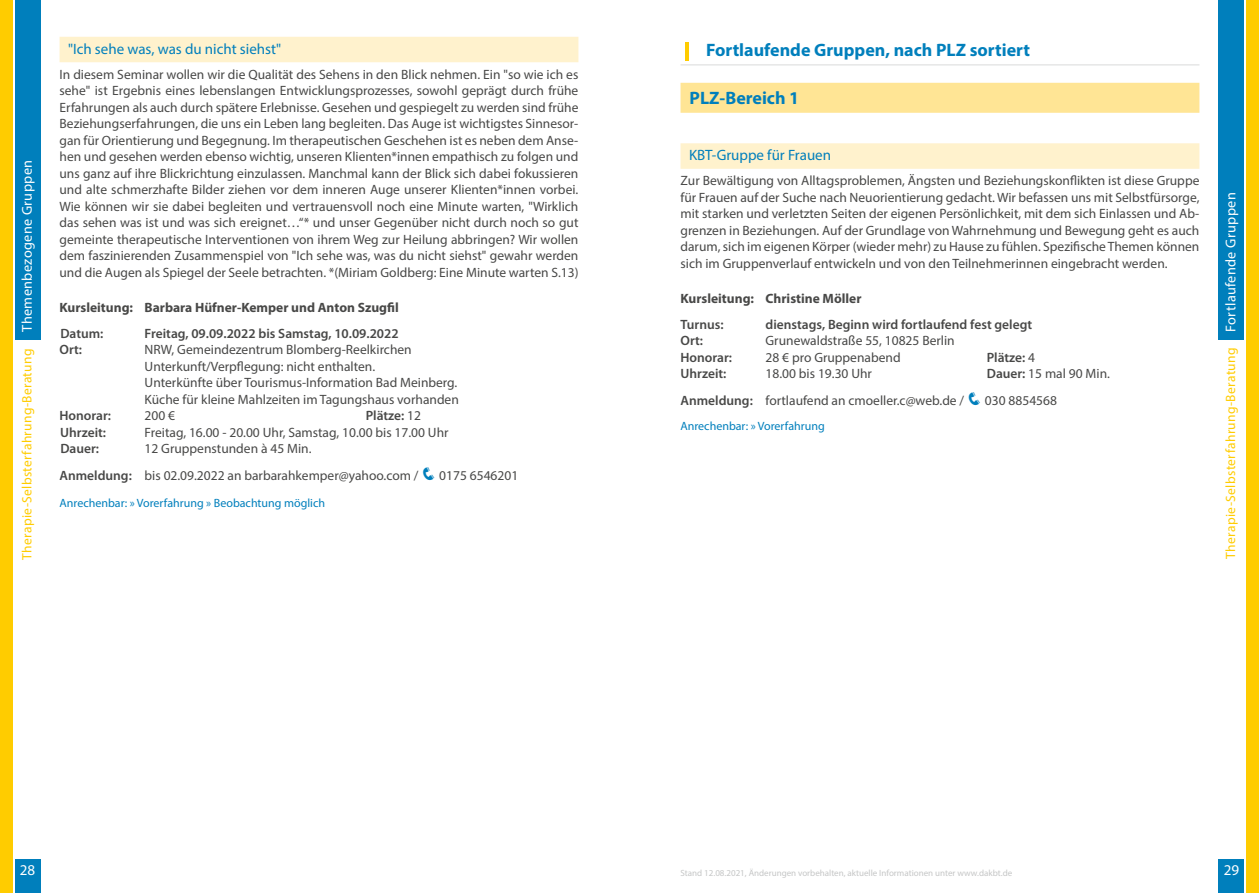
<style>
.page{position:relative;width:1259px;height:893px;background:#fff}
.page>*{position:absolute;margin:0;border:0;box-sizing:border-box;transform-origin:0 0}
.t1{font:700 18px "Myriad Pro";color:#007fbc}
.t2{font:15px "Myriad Pro";color:#007fbc}
.t3{font:15px "Myriad Pro";color:#fff}
.t4{font:14.25px "Myriad Pro";letter-spacing:.025em;color:#fff}
.t5{font:13.5px/16.5px "Myriad Pro";color:#484847}
.t6{font:600 13.5px "Myriad Pro";color:#484847}
.t7{font:700 13.5px "Myriad Pro";color:#484847}
.t8{font:13.5px "Myriad Pro";letter-spacing:.025em;color:#fc0}
.t9{font:12px "Myriad Pro";color:#007fbc}
.t10{font:9px "Myriad Pro";color:#c5c6c6}
.s1{font-weight:400}
.s2{font-weight:600}
.s3{color:#007fbc}
.s4{font-weight:400;color:#fc0}
</style>
<div class="page">
<div style="left:1246px;top:859px;width:13px;height:34px;background:#fc0"></div>
<div style="left:1218px;top:0;width:26px;height:340px;background:#007fbc"></div>
<div style="left:1246px;top:0;width:13px;height:874px;background:#fc0"></div>
<div style="left:1218px;top:859px;width:26px;height:34px;background:#007fbc"></div>
<div style="left:15px;top:0;width:25px;height:340px;background:#007fbc"></div>
<div style="left:0;top:0;width:13px;height:893px;background:#fc0"></div>
<div style="left:15px;top:859px;width:25px;height:34px;background:#007fbc"></div>
<div style="left:60px;top:37px;width:518px;height:25px;background:#fff2cd"></div>
<hr style="left:680px;top:65px;width:519px;height:1px;background:#d9dada">
<div style="left:680px;top:83px;width:519px;height:30px;background:#ffe595"></div>
<div style="left:680px;top:143px;width:519px;height:26px;background:#fff2cd"></div>
<p class="t4" style="left:18px;top:332px;width:173px;rotate:-90deg">Themenbezogene Gruppen</p>
<p class="t8" style="left:19px;top:560px;width:213px;rotate:-90deg">Therapie-Selbsterfahrung-Beratung</p>
<p class="t2" style="left:68px;top:39px;width:215px">"Ich sehe was, was du nicht siehst"</p>
<p class="t5" style="left:60px;top:66px;width:520px;text-align:justify">In diesem Seminar wollen wir die Qualität des Sehens in den Blick nehmen. Ein "so wie ich es sehe" ist Ergebnis eines lebenslangen Entwicklungsprozesses, sowohl geprägt durch frühe Erfahrungen als auch durch spätere Erlebnisse. Gesehen und gespiegelt zu werden sind frühe Beziehungserfahrungen, die uns ein Leben lang begleiten. Das Auge ist wichtigstes Sinnesor&shy;gan für Orientierung und Begegnung. Im therapeutischen Geschehen ist es neben dem Anse&shy;hen und gesehen werden ebenso wichtig, unseren Klienten*innen empathisch zu folgen und uns ganz auf ihre Blickrichtung einzulassen. Manchmal kann der Blick sich dabei fokussieren und alte schmerzhafte Bilder ziehen vor dem inneren Auge unserer Klienten*innen vorbei.<br>Wie können wir sie dabei begleiten und vertrauensvoll noch eine Minute warten, "Wirklich das sehen was ist und was sich ereignet…“* und unser Gegenüber nicht durch noch so gut gemeinte therapeutische Interventionen von ihrem Weg zur Heilung abbringen? Wir wollen dem faszinierenden Zusammenspiel von "Ich sehe was, was du nicht siehst" gewahr werden und die Augen als Spiegel der Seele betrachten. *(Miriam Goldberg: Eine Minute warten S.13)</p>
<p class="t7" style="left:60px;top:299px;width:341px">Kursleitung: Barbara Hüfner-Kemper und Anton Szugfil</p>
<p class="t6" style="left:60px;top:325px;width:45px">Datum:</p>
<p class="t6" style="left:145px;top:325px;width:255px">Freitag, 09.09.2022 bis Samstag, 10.09.2022</p>
<p class="t6" style="left:60px;top:341px;width:24px">Ort:</p>
<p class="t5" style="left:145px;top:341px;width:316px">NRW, Gemeindezentrum Blomberg-Reelkirchen Unterkunft/Verpflegung: nicht enthalten.<br>Unterkünfte über Tourismus-Information Bad Meinberg.<br>Küche für kleine Mahlzeiten im Tagungshaus vorhanden</p>
<p class="t6" style="left:60px;top:407px;width:53px">Honorar:</p>
<p class="t5" style="left:145px;top:407px;width:32px">200 €</p>
<p class="t6" style="left:366px;top:407px;width:57px">Plätze: <span class="s1">12</span></p>
<p class="t6" style="left:60px;top:424px;width:47px">Uhrzeit:</p>
<p class="t5" style="left:145px;top:424px;width:305px">Freitag, 16.00 - 20.00 Uhr, Samstag, 10.00 bis 17.00 Uhr</p>
<p class="t6" style="left:60px;top:440px;width:40px">Dauer:</p>
<p class="t5" style="left:60px;top:435px;width:460px;line-height:27px;text-indent:85px">12 Gruppenstunden à 45 Min.<br><span class="s2">Anmeldung:</span> bis 02.09.2022 an barbarahkemper@yahoo.com / <span class="s3">❑</span> 0175 6546201</p>
<p class="t9" style="left:60px;top:496px;width:267px">Anrechenbar: » Vorerfahrung » Beobachtung möglich</p>
<h1 class="t1" style="left:680px;top:38px;width:351px"><span class="s4">|</span> Fortlaufende Gruppen, nach PLZ sortiert</h1>
<h1 class="t1" style="left:689px;top:86px;width:111px">PLZ-Bereich 1</h1>
<p class="t2" style="left:689px;top:146px;width:144px">KBT-Gruppe für Frauen</p>
<p class="t5" style="left:680px;top:172px;width:520px;text-align:justify">Zur Bewältigung von Alltagsproblemen, Ängsten und Beziehungskonflikten ist diese Gruppe für Frauen auf der Suche nach Neuorientierung gedacht. Wir befassen uns mit Selbstfürsorge, mit starken und verletzten Seiten der eigenen Persönlichkeit, mit dem sich Einlassen und Ab&shy;grenzen in Beziehungen. Auf der Grundlage von Wahrnehmung und Bewegung geht es auch darum, sich im eigenen Körper (wieder mehr) zu Hause zu fühlen. Spezifische Themen können sich im Gruppenverlauf entwickeln und von den Teilnehmerinnen eingebracht werden.</p>
<p class="t7" style="left:680px;top:290px;width:182px">Kursleitung: Christine Möller</p>
<p class="t6" style="left:680px;top:316px;width:45px">Turnus:</p>
<p class="t6" style="left:765px;top:316px;width:268px">dienstags, Beginn wird fortlaufend fest gelegt</p>
<p class="t6" style="left:680px;top:332px;width:24px">Ort:</p>
<p class="t5" style="left:765px;top:332px;width:191px">Grunewaldstraße 55, 10825 Berlin</p>
<p class="t6" style="left:680px;top:349px;width:53px">Honorar:</p>
<p class="t5" style="left:765px;top:349px;width:136px">28 € pro Gruppenabend</p>
<p class="t6" style="left:986px;top:349px;width:50px">Plätze: <span class="s1">4</span></p>
<p class="t6" style="left:680px;top:365px;width:47px">Uhrzeit:</p>
<p class="t5" style="left:765px;top:365px;width:108px">18.00 bis 19.30 Uhr</p>
<p class="t5" style="left:680px;top:360px;width:431px;line-height:27px;text-indent:306px"><span class="s2">Dauer:</span> 15 mal 90 Min.<br><span class="s2">Anmeldung:</span> fortlaufend an cmoeller.c@web.de / <span class="s3">❑</span> 030 8854568</p>
<p class="t9" style="left:680px;top:419px;width:146px">Anrechenbar: » Vorerfahrung</p>
<p class="t4" style="left:1222px;top:332px;width:141px;rotate:-90deg">Fortlaufende Gruppen</p>
<p class="t8" style="left:1222px;top:559px;width:213px;rotate:-90deg">Therapie-Selbsterfahrung-Beratung</p>
<p class="t3" style="left:20px;top:861px;width:17px">28</p>
<p class="t10" style="left:680px;top:868px;width:333px">Stand 12.08.2021, Änderungen vorbehalten, aktuelle Informationen unter www.dakbt.de</p>
<p class="t3" style="left:1223px;top:861px;width:17px">29</p>
</div>
